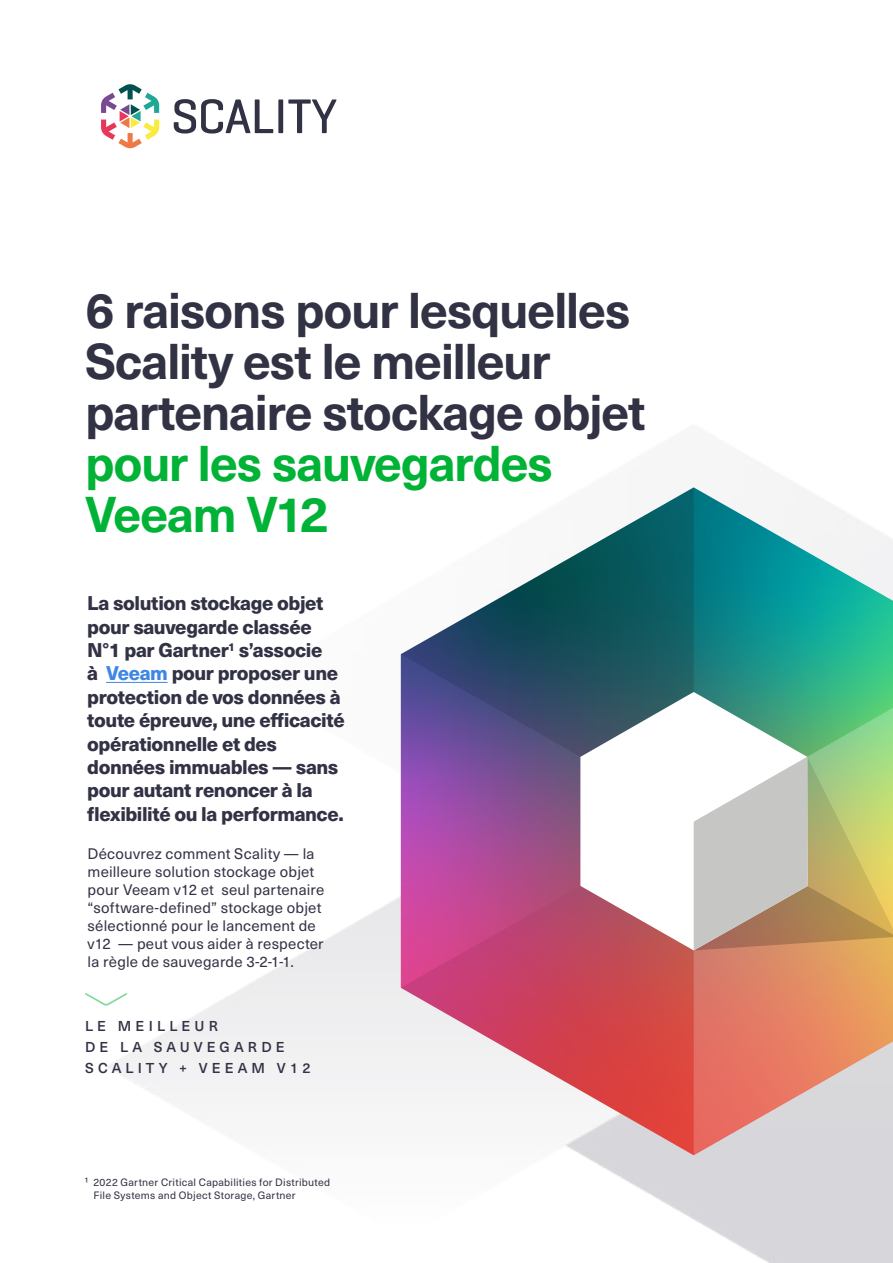
<style>
.page{position:relative;width:893px;height:1263px;background:#fff}
.page>*{position:absolute;margin:0;border:0;box-sizing:border-box;transform-origin:0 0}
.t1{font:700 49.35px/51px "Neue Haas Unica W1 G";letter-spacing:-.03em;color:#323245}
.t2{font:700 49.35px/51px "Neue Haas Unica W1 G";letter-spacing:-.03em;color:#00b336}
.t3{font:800 19.5px/23.4px "Neue Haas Unica W1 G";letter-spacing:-.02em;color:#323245}
.t4{font:15px/18px "Neue Haas Unica W1 G";letter-spacing:.01em;color:#323245}
.t5{font:500 14.1px/21px "Neue Haas Unica W1 G";letter-spacing:.3em;color:#323245}
.t6{font:10.5px/12.6px "Neue Haas Unica W1 G";letter-spacing:.025em;color:#323245}
.s1{color:#3e87e5}
</style>
<div class="page">
<svg style="left:401px;top:988px;width:293px;height:167px"></svg>
<svg style="left:694px;top:487px;width:199px;height:167px"></svg>
<svg style="left:694px;top:654px;width:199px;height:501px;background:#baa084"></svg>
<svg style="left:401px;top:487px;width:293px;height:501px"></svg>
<svg style="left:580px;top:692px;width:227px;height:258px"></svg>
<svg style="left:694px;top:757px;width:199px;height:193px;background:#c5be98"></svg>
<svg style="left:101px;top:84px;width:58px;height:64px"></svg>
<div style="left:278px;top:99px;width:5px;height:34px;background:#323245"></div>
<svg style="left:288px;top:99px;width:49px;height:34px"></svg>
<svg style="left:174px;top:99px;width:99px;height:35px"></svg>
<svg style="left:85px;top:993px;width:43px;height:13px"></svg>
<hr style="left:106px;top:682px;width:62px;height:1px;background:#3e87e5">
<h1 class="t1" style="left:85px;top:281px;width:562px">6 raisons pour lesquelles<br>Scality est le meilleur partenaire stockage objet</h1>
<h1 class="t2" style="left:85px;top:434px;width:470px">pour les sauvegardes<br>Veeam V12</h1>
<p class="t3" style="left:87px;top:590px;width:259px">La solution stockage objet pour sauvegarde classée<br>N°1 par Gartner<sup>1</sup> s’associe<br>à <span class="s1">Veeam</span> pour proposer une protection de vos données à toute épreuve, une efficacité opérationnelle et des données immuables — sans pour autant renoncer à la flexibilité ou la performance.</p>
<p class="t4" style="left:88px;top:844px;width:238px">Découvrez comment Scality — la meilleure solution stockage objet pour Veeam v12 et seul partenaire “software-defined” stockage objet sélectionné pour le lancement de v12 — peut vous aider à respecter la règle de sauvegarde 3-2-1-1.</p>
<p class="t5" style="left:85px;top:1014px;width:227px">LE MEILLEUR<br>DE LA SAUVEGARDE<br>SCALITY + VEEAM V12</p>
<p class="t6" style="left:94px;top:1175px;width:238px;text-indent:-9px">¹ 2022 Gartner Critical Capabilities for Distributed<br>File Systems and Object Storage, Gartner</p>
</div>
